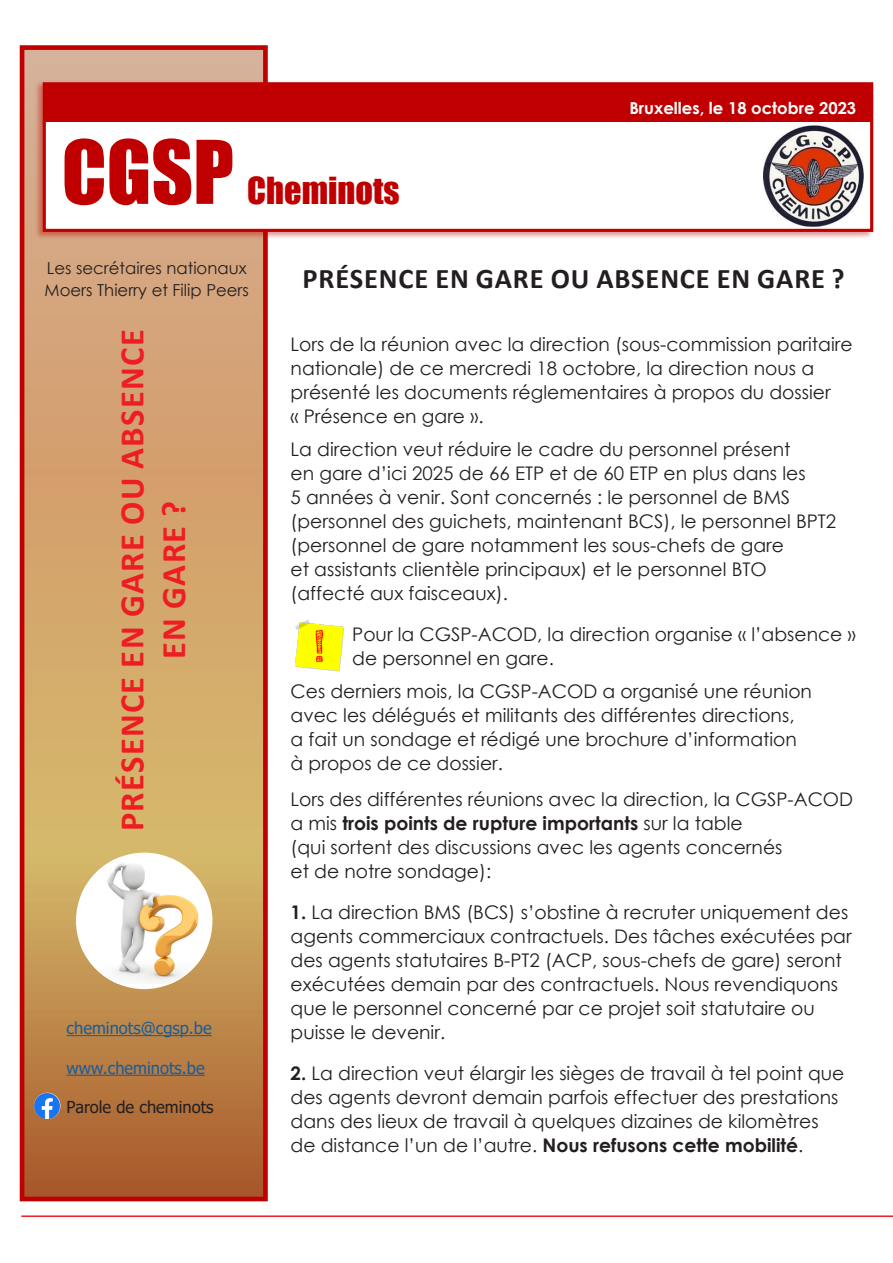
<style>
.page{position:relative;width:893px;height:1263px;background:#fff}
.page>*{position:absolute;margin:0;border:0;box-sizing:border-box;transform-origin:0 0}
.t1{font:81px "Impact";color:#c00000}
.t2{font:700 34.5px/41.4px "Calibri";letter-spacing:.04em;color:#ee1d23;text-align:center}
.t3{font:34.2px "Impact";color:#c00000}
.t4{font:700 28.5px "Calibri";letter-spacing:.03em;color:#231f20}
.t5{font:18.75px/24px "Century Gothic";color:#231f20}
.t6{font:16.5px/22.5px "Century Gothic";color:#231f20}
.t7{font:16.5px "Tahoma";color:#175d9e}
.t8{font:700 16.5px "Century Gothic";color:#fff}
.t9{font:16.5px "Tahoma";color:#231f20}
.s1{font-weight:700}
</style>
<div class="page">
<div style="left:20px;top:45px;width:248px;height:1156px;border:5px solid #c00000"></div>
<img style="left:24px;top:56px;width:239px;height:1135px">
<img style="left:30px;top:267px;width:229px;height:901px">
<img style="left:133px;top:291px;width:30px;height:35px">
<img style="left:33px;top:79px;width:841px;height:162px">
<div style="left:44px;top:84px;width:828px;height:146px;background:#fff"></div>
<div style="left:43px;top:82px;width:830px;height:150px;border:3px solid #c00000"></div>
<div style="left:509px;top:84px;width:363px;height:38px;background:#c00000"></div>
<div style="left:44px;top:84px;width:465px;height:38px;background:#c00000"></div>
<img style="left:764px;top:125px;width:99px;height:101px">
<hr style="left:21px;top:1215px;width:872px;height:2px;background:#ee1d23">
<hr style="left:67px;top:1035px;width:145px;height:1px;background:#175d9e">
<hr style="left:67px;top:1075px;width:138px;height:1px;background:#175d9e">
<img style="left:34px;top:1092px;width:26px;height:27px;border-radius:13px">
<div style="left:76px;top:853px;width:136px;height:136px;background:#fff;border-radius:50%"></div>
<img style="left:81px;top:858px;width:126px;height:126px">
<img style="left:295px;top:620px;width:50px;height:52px">
<p class="t1" style="left:62px;top:109px;width:174px">CGSP</p>
<p class="t3" style="left:247px;top:164px;width:154px">Cheminots</p>
<p class="t8" style="left:629px;top:95px;width:228px">Bruxelles, le 18 octobre 2023</p>
<p class="t6" style="left:45px;top:256px;width:206px">Les secrétaires nationaux<br>Moers Thierry et Filip Peers</p>
<p class="t2" style="left:111px;top:831px;width:503px;rotate:-90deg">PRÉSENCE EN GARE OU ABSENCE<br>EN GARE ?</p>
<p class="t7" style="left:67px;top:1017px;width:147px">cheminots@cgsp.be</p>
<p class="t7" style="left:67px;top:1057px;width:140px">www.cheminots.be</p>
<p class="t9" style="left:67px;top:1096px;width:148px">Parole de cheminots</p>
<p class="t4" style="left:303px;top:258px;width:544px">PRÉSENCE EN GARE OU ABSENCE EN GARE ?</p>
<p class="t5" style="left:291px;top:332px;width:564px">Lors de la réunion avec la direction (sous-commission paritaire nationale) de ce mercredi 18 octobre, la direction nous a présenté les documents réglementaires à propos du dossier<br>« Présence en gare ».</p>
<p class="t5" style="left:291px;top:437px;width:547px">La direction veut réduire le cadre du personnel présent<br>en gare d’ici 2025 de 66 ETP et de 60 ETP en plus dans les<br>5 années à venir. Sont concernés : le personnel de BMS (personnel des guichets, maintenant BCS), le personnel BPT2 (personnel de gare notamment les sous-chefs de gare<br>et assistants clientèle principaux) et le personnel BTO (affecté aux faisceaux).</p>
<p class="t5" style="left:352px;top:622px;width:505px">Pour la CGSP-ACOD, la direction organise « l’absence » de personnel en gare.</p>
<p class="t5" style="left:291px;top:678px;width:523px">Ces derniers mois, la CGSP-ACOD a organisé une réunion avec les délégués et militants des différentes directions,<br>a fait un sondage et rédigé une brochure d’information à propos de ce dossier.</p>
<p class="t5" style="left:291px;top:787px;width:564px">Lors des différentes réunions avec la direction, la CGSP-ACOD a mis <span class="s1">trois points de rupture importants</span> sur la table<br>(qui sortent des discussions avec les agents concernés<br>et de notre sondage):</p>
<p class="t5" style="left:291px;top:900px;width:563px"><span class="s1">1.</span> La direction BMS (BCS) s’obstine à recruter uniquement des agents commerciaux contractuels. Des tâches exécutées par des agents statutaires B-PT2 (ACP, sous-chefs de gare) seront exécutées demain par des contractuels. Nous revendiquons que le personnel concerné par ce projet soit statutaire ou puisse le devenir.</p>
<p class="t5" style="left:291px;top:1061px;width:555px"><span class="s1">2.</span> La direction veut élargir les sièges de travail à tel point que des agents devront demain parfois effectuer des prestations dans des lieux de travail à quelques dizaines de kilomètres de distance l’un de l’autre. <span class="s1">Nous refusons cette mobilité</span>.</p>
</div>
